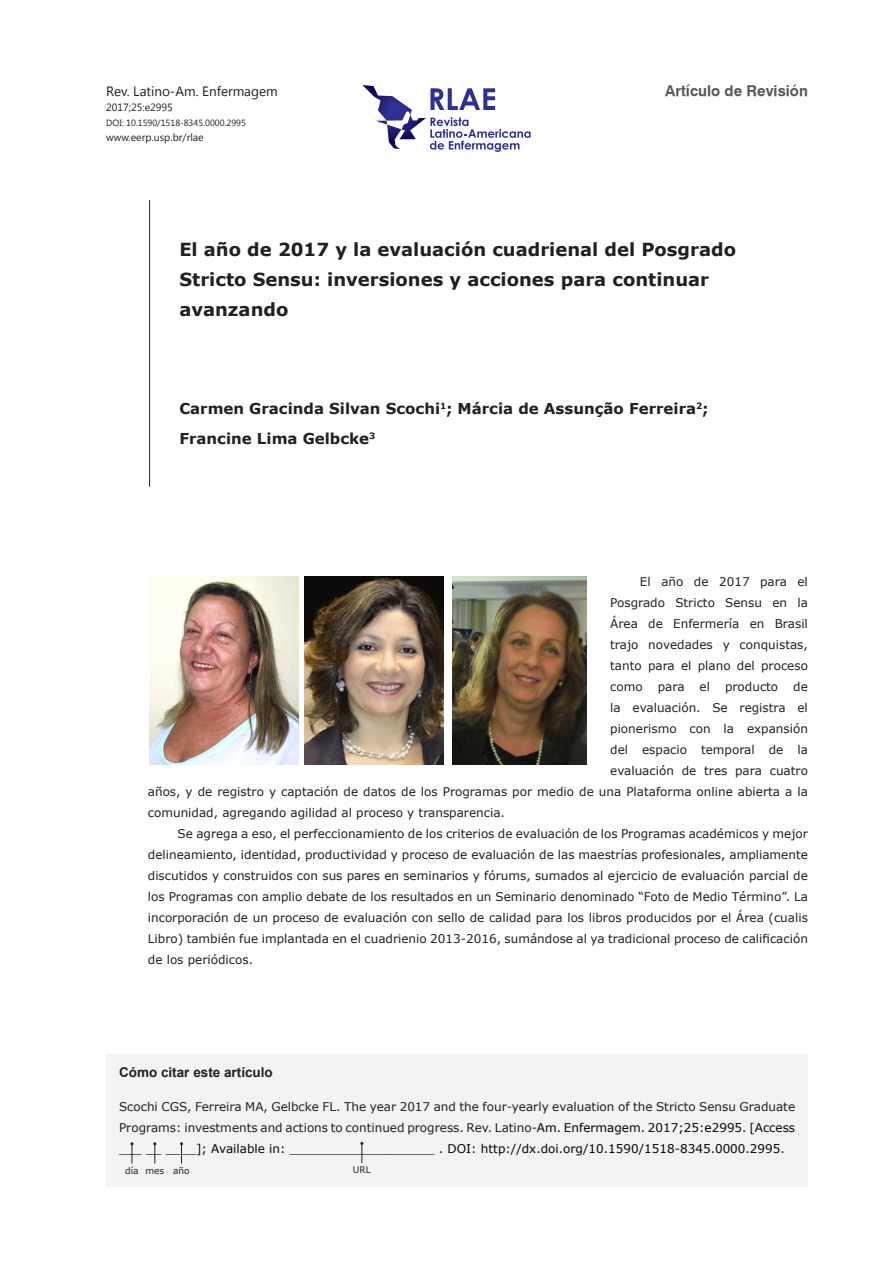
<style>
.page{position:relative;width:893px;height:1263px;background:#fff}
.page>*{position:absolute;margin:0;border:0;box-sizing:border-box;transform-origin:0 0}
.Título{font:700 18px/30px "Verdana";color:#231f20}
.Autor{font:700 15px/30px "Verdana";color:#231f20}
.t1{font:700 15px "Geneva";color:#57585a}
.t2{font:13.5px "Segoe UI";color:#231f20}
.SUB2{font:700 13.5px "Arial";color:#231f20}
.TEXTO{font:12px/21px "Verdana";color:#231f20;text-align:justify}
.Tópico{font:12px/21px "Verdana";color:#231f20;text-align:justify}
.t3{font:10.5px "Segoe UI";color:#231f20}
.t4{font:9px "Segoe UI";color:#231f20}
.t5{font:9px "Verdana";color:#231f20}
.s1{color:#040503}
</style>
<div class="page">
<svg style="left:362px;top:85px;width:169px;height:67px"></svg>
<hr style="left:149px;top:200px;width:1px;height:287px;background:#231f20">
<div style="left:106px;top:1054px;width:702px;height:132px;background:#f2f3f4"></div>
<svg style="left:180px;top:1142px;width:3px;height:21px"></svg>
<svg style="left:153px;top:1142px;width:3px;height:21px"></svg>
<svg style="left:130px;top:1142px;width:3px;height:21px"></svg>
<svg style="left:360px;top:1142px;width:3px;height:21px"></svg>
<img style="left:149px;top:577px;width:149px;height:187px">
<img style="left:452px;top:577px;width:134px;height:187px">
<img style="left:305px;top:577px;width:138px;height:187px">
<p class="t2" style="left:106px;top:82px;width:173px">Rev. Latino-Am. Enfermagem</p>
<p class="t3" style="left:106px;top:100px;width:68px">2017;25:e2995</p>
<p class="t4" style="left:106px;top:117px;width:141px">DOI: 10.1590/1518-8345.0000.2995</p>
<p class="t3" style="left:106px;top:130px;width:99px">www.eerp.usp.br/rlae</p>
<p class="t1" style="left:665px;top:81px;width:144px">Artículo de Revisión</p>
<p class="Título" style="left:179px;top:234px;width:558px">El año de 2017 y la evaluación cuadrienal del Posgrado<br>Stricto Sensu: inversiones y acciones para continuar avanzando</p>
<p class="Autor" style="left:179px;top:393px;width:531px">Carmen Gracinda Silvan Scochi<sup>1</sup>; Márcia de Assunção Ferreira<sup>2</sup>;<br>Francine Lima Gelbcke<sup>3</sup></p>
<p class="TEXTO" style="left:610px;top:571px;width:199px;text-indent:30px">El año de 2017 para el Posgrado Stricto Sensu en la Área de Enfermería en Brasil trajo novedades y conquistas, tanto para el plano del proceso como</p>
<p class="TEXTO" style="left:658px;top:676px;width:28px">para</p>
<p class="TEXTO" style="left:700px;top:676px;width:12px">el</p>
<p class="TEXTO" style="left:725px;top:676px;width:55px">producto</p>
<p class="TEXTO" style="left:793px;top:676px;width:16px">de</p>
<p class="TEXTO" style="left:610px;top:697px;width:199px">la evaluación. Se registra el</p>
<p class="TEXTO" style="left:610px;top:718px;width:199px">pionerismo con la expansión</p>
<p class="TEXTO" style="left:610px;top:739px;width:199px">del espacio temporal de la</p>
<p class="TEXTO" style="left:610px;top:760px;width:199px">evaluación de tres para cuatro</p>
<p class="TEXTO" style="left:148px;top:781px;width:661px">años, y de registro y captación de datos de los Programas por medio de una Plataforma online abierta a la</p>
<p class="TEXTO" style="left:148px;top:802px;width:359px">comunidad, agregando agilidad al proceso y transparencia.</p>
<p class="TEXTO" style="left:148px;top:823px;width:662px;text-indent:30px">Se agrega a eso, el perfeccionamiento de los criterios de evaluación de los Programas académicos y mejor delineamiento, identidad, productividad y proceso de evaluación de las maestrías profesionales, ampliamente discutidos y construidos con sus pares en seminarios y fórums, sumados al ejercicio de evaluación parcial de los Programas con amplio debate de los resultados en un Seminario denominado “Foto de Medio Término”. La incorporación de un proceso de evaluación con sello de calidad para los libros producidos por el Área (cualis Libro) también fue implantada en el cuadrienio 2013-2016, sumándose al ya tradicional proceso de calificación de los periódicos.</p>
<p class="SUB2" style="left:119px;top:1063px;width:155px">Cómo citar este artículo</p>
<p class="Tópico" style="left:119px;top:1095px;width:678px">Scochi CGS, Ferreira MA, Gelbcke FL. The year 2017 and the four-yearly evaluation of the Stricto Sensu Graduate Programs: investments and actions to continued progress. Rev. Latino-<span class="s1">Am. Enfermagem. 2017;25:e2995. [Access ___ __ ____]; Available in: ___________________ . DOI: http://dx.doi.org/10.1590/1518-8345.0000.2995.</span></p>
<p class="t5" style="left:125px;top:1165px;width:66px">día mes año</p>
<p class="t5" style="left:353px;top:1164px;width:19px">URL</p>
</div>
